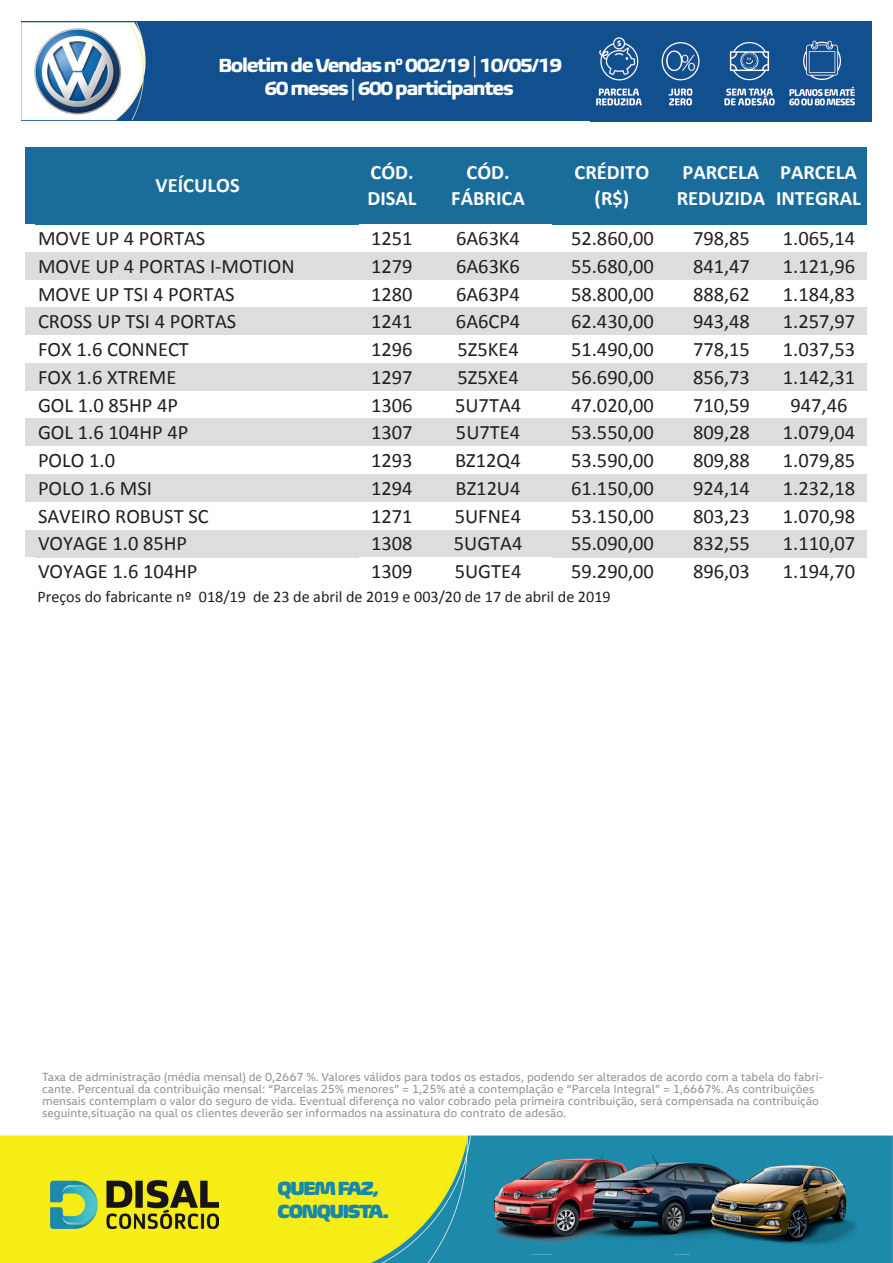
<style>
.page{position:relative;width:893px;height:1263px;background:#fff}
.page>*{position:absolute;margin:0;border:0;box-sizing:border-box;transform-origin:0 0}
.t1{font:20.55px "Calibri";color:#231f20}
.t2{font:700 20.55px/26.5px "Calibri";color:#fff}
.t3{font:700 19.5px/22.8px "Biome Pro";letter-spacing:-.07em;color:#fff;text-align:center}
.t4{font:900 19.5px/22.5px "Biome Pro";letter-spacing:-.07em;color:#1589ad}
.t5{font:16.2px "Calibri";color:#231f20}
.t6{font:12px/12px "VW Head";color:#939598}
</style>
<div class="page">
<div style="left:21px;top:21px;width:851px;height:100px;background:#124f8f"></div>
<img style="left:21px;top:22px;width:125px;height:98px">
<img style="left:590px;top:37px;width:282px;height:85px">
<img style="left:0;top:1135px;width:893px;height:128px">
<img style="left:50px;top:1174px;width:168px;height:54px">
<img style="left:34px;top:28px;width:87px;height:87px">
<div style="left:26px;top:147px;width:841px;height:77px;background:#1a6c9b"></div>
<div style="left:26px;top:252px;width:841px;height:28px;background:#dcdddf"></div>
<div style="left:26px;top:307px;width:841px;height:28px;background:#dcdddf"></div>
<div style="left:26px;top:363px;width:841px;height:28px;background:#dcdddf"></div>
<div style="left:26px;top:418px;width:841px;height:28px;background:#dcdddf"></div>
<div style="left:26px;top:474px;width:841px;height:28px;background:#dcdddf"></div>
<div style="left:26px;top:529px;width:841px;height:28px;background:#dcdddf"></div>
<img style="left:483px;top:1144px;width:208px;height:74px">
<img style="left:483px;top:1218px;width:70px;height:37px">
<img style="left:578px;top:1255px;width:48px;height:1px">
<img style="left:626px;top:1255px;width:48px;height:1px">
<img style="left:553px;top:1218px;width:138px;height:37px">
<img style="left:716px;top:1255px;width:43px;height:1px">
<img style="left:759px;top:1255px;width:43px;height:1px">
<img style="left:691px;top:1144px;width:166px;height:111px">
<p class="t3" style="left:219px;top:54px;width:345px">Boletim de Vendas nº 002/19 | 10/05/19<br>60 meses | 600 participantes</p>
<p class="t2" style="left:156px;top:172px;width:86px">VEÍCULOS</p>
<p class="t2" style="left:367px;top:159px;width:50px">CÓD.<br>DISAL</p>
<p class="t2" style="left:451px;top:159px;width:75px;text-align:center">CÓD.<br>FÁBRICA</p>
<p class="t2" style="left:574px;top:159px;width:76px;text-align:center">CRÉDITO (R$)</p>
<p class="t2" style="left:677px;top:159px;width:90px">PARCELA<br>REDUZIDA</p>
<p class="t2" style="left:776px;top:159px;width:86px">PARCELA<br>INTEGRAL</p>
<p class="t1" style="left:38px;top:225px;width:169px">MOVE UP 4 PORTAS</p>
<p class="t1" style="left:371px;top:225px;width:43px">1251</p>
<p class="t1" style="left:456px;top:225px;width:65px">6A63K4</p>
<p class="t1" style="left:571px;top:225px;width:84px">52.860,00</p>
<p class="t1" style="left:693px;top:225px;width:58px">798,85</p>
<p class="t1" style="left:783px;top:225px;width:74px">1.065,14</p>
<p class="t1" style="left:38px;top:253px;width:258px">MOVE UP 4 PORTAS I-MOTION</p>
<p class="t1" style="left:371px;top:253px;width:43px">1279</p>
<p class="t1" style="left:456px;top:253px;width:65px">6A63K6</p>
<p class="t1" style="left:571px;top:253px;width:84px">55.680,00</p>
<p class="t1" style="left:693px;top:253px;width:58px">841,47</p>
<p class="t1" style="left:783px;top:253px;width:74px">1.121,96</p>
<p class="t1" style="left:38px;top:281px;width:198px">MOVE UP TSI 4 PORTAS</p>
<p class="t1" style="left:371px;top:281px;width:43px">1280</p>
<p class="t1" style="left:456px;top:281px;width:65px">6A63P4</p>
<p class="t1" style="left:571px;top:281px;width:84px">58.800,00</p>
<p class="t1" style="left:693px;top:281px;width:58px">888,62</p>
<p class="t1" style="left:783px;top:281px;width:74px">1.184,83</p>
<p class="t1" style="left:38px;top:308px;width:200px">CROSS UP TSI 4 PORTAS</p>
<p class="t1" style="left:371px;top:308px;width:43px">1241</p>
<p class="t1" style="left:456px;top:308px;width:66px">6A6CP4</p>
<p class="t1" style="left:571px;top:308px;width:84px">62.430,00</p>
<p class="t1" style="left:693px;top:308px;width:58px">943,48</p>
<p class="t1" style="left:783px;top:308px;width:74px">1.257,97</p>
<p class="t1" style="left:38px;top:336px;width:152px">FOX 1.6 CONNECT</p>
<p class="t1" style="left:371px;top:336px;width:43px">1296</p>
<p class="t1" style="left:457px;top:336px;width:63px">5Z5KE4</p>
<p class="t1" style="left:571px;top:336px;width:84px">51.490,00</p>
<p class="t1" style="left:693px;top:336px;width:58px">778,15</p>
<p class="t1" style="left:783px;top:336px;width:74px">1.037,53</p>
<p class="t1" style="left:38px;top:364px;width:140px">FOX 1.6 XTREME</p>
<p class="t1" style="left:371px;top:364px;width:43px">1297</p>
<p class="t1" style="left:457px;top:364px;width:63px">5Z5XE4</p>
<p class="t1" style="left:571px;top:364px;width:84px">56.690,00</p>
<p class="t1" style="left:693px;top:364px;width:58px">856,73</p>
<p class="t1" style="left:783px;top:364px;width:74px">1.142,31</p>
<p class="t1" style="left:38px;top:392px;width:142px">GOL 1.0 85HP 4P</p>
<p class="t1" style="left:371px;top:392px;width:43px">1306</p>
<p class="t1" style="left:455px;top:392px;width:68px">5U7TA4</p>
<p class="t1" style="left:571px;top:392px;width:84px">47.020,00</p>
<p class="t1" style="left:693px;top:392px;width:58px">710,59</p>
<p class="t1" style="left:791px;top:392px;width:58px">947,46</p>
<p class="t1" style="left:38px;top:420px;width:152px">GOL 1.6 104HP 4P</p>
<p class="t1" style="left:371px;top:420px;width:43px">1307</p>
<p class="t1" style="left:456px;top:420px;width:66px">5U7TE4</p>
<p class="t1" style="left:571px;top:420px;width:84px">53.550,00</p>
<p class="t1" style="left:693px;top:420px;width:58px">809,28</p>
<p class="t1" style="left:783px;top:420px;width:74px">1.079,04</p>
<p class="t1" style="left:38px;top:447px;width:79px">POLO 1.0</p>
<p class="t1" style="left:371px;top:447px;width:43px">1293</p>
<p class="t1" style="left:455px;top:447px;width:67px">BZ12Q4</p>
<p class="t1" style="left:571px;top:447px;width:84px">53.590,00</p>
<p class="t1" style="left:693px;top:447px;width:58px">809,88</p>
<p class="t1" style="left:783px;top:447px;width:74px">1.079,85</p>
<p class="t1" style="left:38px;top:475px;width:115px">POLO 1.6 MSI</p>
<p class="t1" style="left:371px;top:475px;width:43px">1294</p>
<p class="t1" style="left:456px;top:475px;width:66px">BZ12U4</p>
<p class="t1" style="left:571px;top:475px;width:84px">61.150,00</p>
<p class="t1" style="left:693px;top:475px;width:58px">924,14</p>
<p class="t1" style="left:783px;top:475px;width:74px">1.232,18</p>
<p class="t1" style="left:38px;top:503px;width:172px">SAVEIRO ROBUST SC</p>
<p class="t1" style="left:371px;top:503px;width:43px">1271</p>
<p class="t1" style="left:455px;top:503px;width:68px">5UFNE4</p>
<p class="t1" style="left:571px;top:503px;width:84px">53.150,00</p>
<p class="t1" style="left:693px;top:503px;width:58px">803,23</p>
<p class="t1" style="left:783px;top:503px;width:74px">1.070,98</p>
<p class="t1" style="left:38px;top:531px;width:151px">VOYAGE 1.0 85HP</p>
<p class="t1" style="left:371px;top:531px;width:43px">1308</p>
<p class="t1" style="left:454px;top:531px;width:70px">5UGTA4</p>
<p class="t1" style="left:571px;top:531px;width:84px">55.090,00</p>
<p class="t1" style="left:693px;top:531px;width:58px">832,55</p>
<p class="t1" style="left:783px;top:531px;width:74px">1.110,07</p>
<p class="t1" style="left:38px;top:558px;width:161px">VOYAGE 1.6 104HP</p>
<p class="t1" style="left:371px;top:558px;width:43px">1309</p>
<p class="t1" style="left:455px;top:558px;width:68px">5UGTE4</p>
<p class="t1" style="left:571px;top:558px;width:84px">59.290,00</p>
<p class="t1" style="left:693px;top:558px;width:58px">896,03</p>
<p class="t1" style="left:783px;top:558px;width:74px">1.194,70</p>
<p class="t5" style="left:37px;top:586px;width:575px">Preços do fabricante nº 018/19 de 23 de abril de 2019 e 003/20 de 17 de abril de 2019</p>
<p class="t6" style="left:42px;top:1071px;width:783px">Taxa de administração (média mensal) de 0,2667 %. Valores válidos para todos os estados, podendo ser alterados de acordo com a tabela do fabri&shy;cante. Percentual da contribuição mensal: “Parcelas 25% menores” = 1,25% até a contemplação e “Parcela Integral” = 1,6667%. As contribuições mensais contemplam o valor do seguro de vida. Eventual diferença no valor cobrado pela primeira contribuição, será compensada na contribuição seguinte,situação na qual os clientes deverão ser informados na assinatura do contrato de adesão.</p>
<p class="t4" style="left:277px;top:1177px;width:113px">QUEM FAZ,<br>CONQUISTA.</p>
</div>
